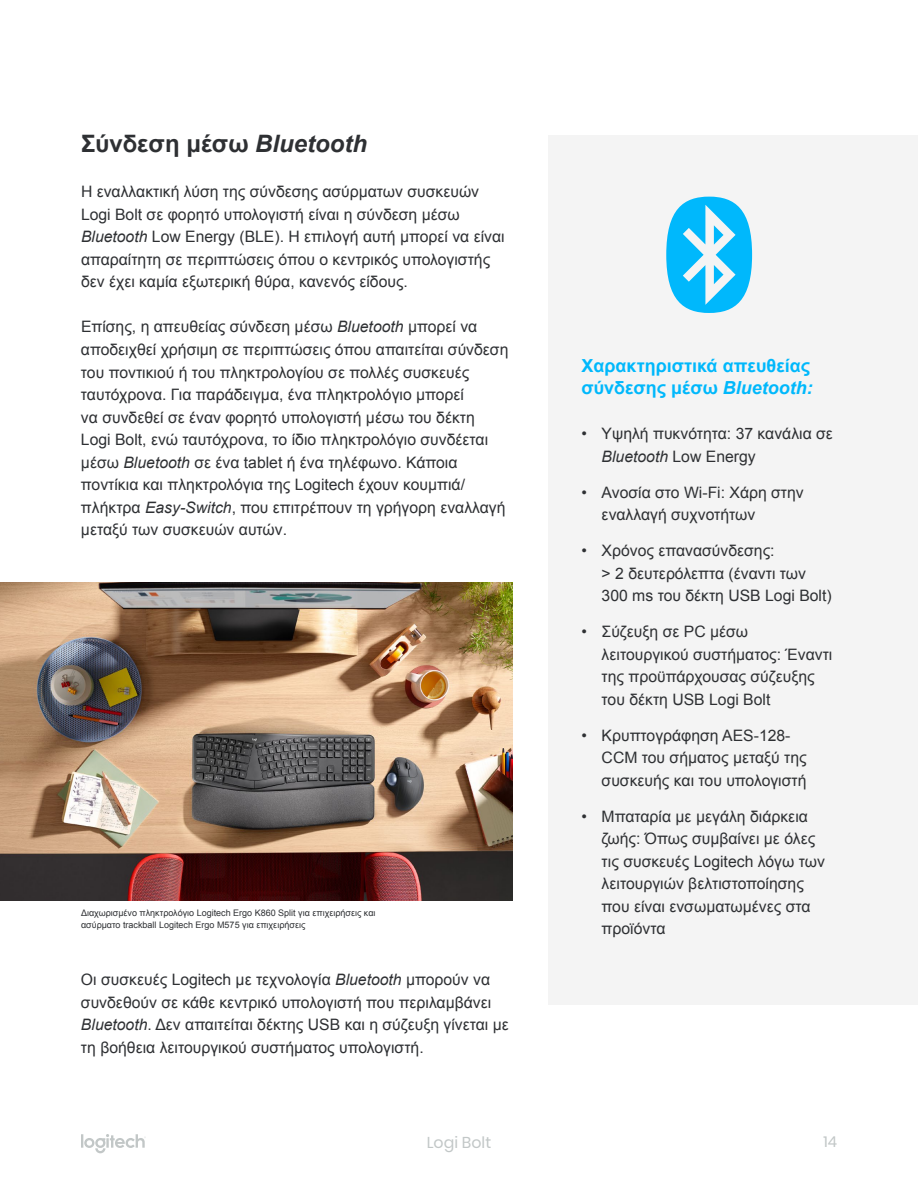
<style>
.page{position:relative;width:918px;height:1188px;background:#fff}
.page>*{position:absolute;margin:0;border:0;box-sizing:border-box;transform-origin:0 0}
.t1{font:700 24px "Arial";color:#2e3033}
.t2{font:700 18px/22.5px "Arial";color:#00b8fc}
.t3{font:15.75px/22.5px "Arial";color:#2e3033}
.t4{font:15.75px "Poppins";color:#c2c7c7}
.t5{font:15px "Poppins";color:#c2c7c7}
.t6{font:9px/12px "Arial";color:#2e3033}
.s1{font-style:italic}
</style>
<div class="page">
<svg style="left:81px;top:1134px;width:65px;height:19px"></svg>
<div style="left:548px;top:135px;width:370px;height:870px;background:#f4f4f4"></div>
<img style="left:0;top:582px;width:513px;height:319px">
<svg style="left:666px;top:197px;width:86px;height:116px"></svg>
<h1 class="t1" style="left:81px;top:128px;width:288px">Σύνδεση μέσω <span class="s1">Bluetooth</span></h1>
<p class="t3" style="left:81px;top:181px;width:425px">Η εναλλακτική λύση της σύνδεσης ασύρματων συσκευών Logi Bolt σε φορητό υπολογιστή είναι η σύνδεση μέσω <span class="s1">Bluetooth</span> Low Energy (BLE). Η επιλογή αυτή μπορεί να είναι απαραίτητη σε περιπτώσεις όπου ο κεντρικός υπολογιστής δεν έχει καμία εξωτερική θύρα, κανενός είδους.</p>
<p class="t3" style="left:81px;top:316px;width:429px">Επίσης, η απευθείας σύνδεση μέσω <span class="s1">Bluetooth</span> μπορεί να αποδειχθεί χρήσιμη σε περιπτώσεις όπου απαιτείται σύνδεση του ποντικιού ή του πληκτρολογίου σε πολλές συσκευές ταυτόχρονα. Για παράδειγμα, ένα πληκτρολόγιο μπορεί<br>να συνδεθεί σε έναν φορητό υπολογιστή μέσω του δέκτη Logi Bolt, ενώ ταυτόχρονα, το ίδιο πληκτρολόγιο συνδέεται μέσω <span class="s1">Bluetooth</span> σε ένα tablet ή ένα τηλέφωνο. Κάποια ποντίκια και πληκτρολόγια της Logitech έχουν κουμπιά/ πλήκτρα <span class="s1">Easy-Switch</span>, που επιτρέπουν τη γρήγορη εναλλαγή μεταξύ των συσκευών αυτών.</p>
<p class="t6" style="left:81px;top:907px;width:296px">Διαχωρισμένο πληκτρολόγιο Logitech Ergo K860 Split για επιχειρήσεις και ασύρματο trackball Logitech Ergo M575 για επιχειρήσεις</p>
<p class="t3" style="left:81px;top:968px;width:429px">Οι συσκευές Logitech με τεχνολογία <span class="s1">Bluetooth</span> μπορούν να συνδεθούν σε κάθε κεντρικό υπολογιστή που περιλαμβάνει <span class="s1">Bluetooth</span>. Δεν απαιτείται δέκτης USB και η σύζευξη γίνεται με τη βοήθεια λειτουργικού συστήματος υπολογιστή.</p>
<p class="t2" style="left:581px;top:355px;width:233px">Χαρακτηριστικά απευθείας σύνδεσης μέσω <span class="s1">Bluetooth:</span></p>
<p class="t3" style="left:602px;top:422px;width:233px;text-indent:-20px">• Υψηλή πυκνότητα: 37 κανάλια σε<br><span class="s1">Bluetooth</span> Low Energy</p>
<p class="t3" style="left:602px;top:481px;width:204px;text-indent:-20px">• Ανοσία στο Wi‑Fi: Χάρη στην εναλλαγή συχνοτήτων</p>
<p class="t3" style="left:602px;top:540px;width:232px;text-indent:-20px">• Χρόνος επανασύνδεσης:<br>&gt; 2 δευτερόλεπτα (έναντι των<br>300 ms του δέκτη USB Logi Bolt)</p>
<p class="t3" style="left:602px;top:621px;width:232px;text-indent:-20px">• Σύζευξη σε PC μέσω λειτουργικού συστήματος: Έναντι της προϋπάρχουσας σύζευξης του δέκτη USB Logi Bolt</p>
<p class="t3" style="left:602px;top:724px;width:207px;text-indent:-20px">• Κρυπτογράφηση AES-128-<br>CCM του σήματος μεταξύ της συσκευής και του υπολογιστή</p>
<p class="t3" style="left:602px;top:805px;width:225px;text-indent:-20px">• Μπαταρία με μεγάλη διάρκεια ζωής: Όπως συμβαίνει με όλες τις συσκευές Logitech λόγω των λειτουργιών βελτιστοποίησης που είναι ενσωματωμένες στα προϊόντα</p>
<p class="t4" style="left:427px;top:1134px;width:66px">Logi Bolt</p>
<p class="t5" style="left:823px;top:1134px;width:15px">14</p>
</div>
